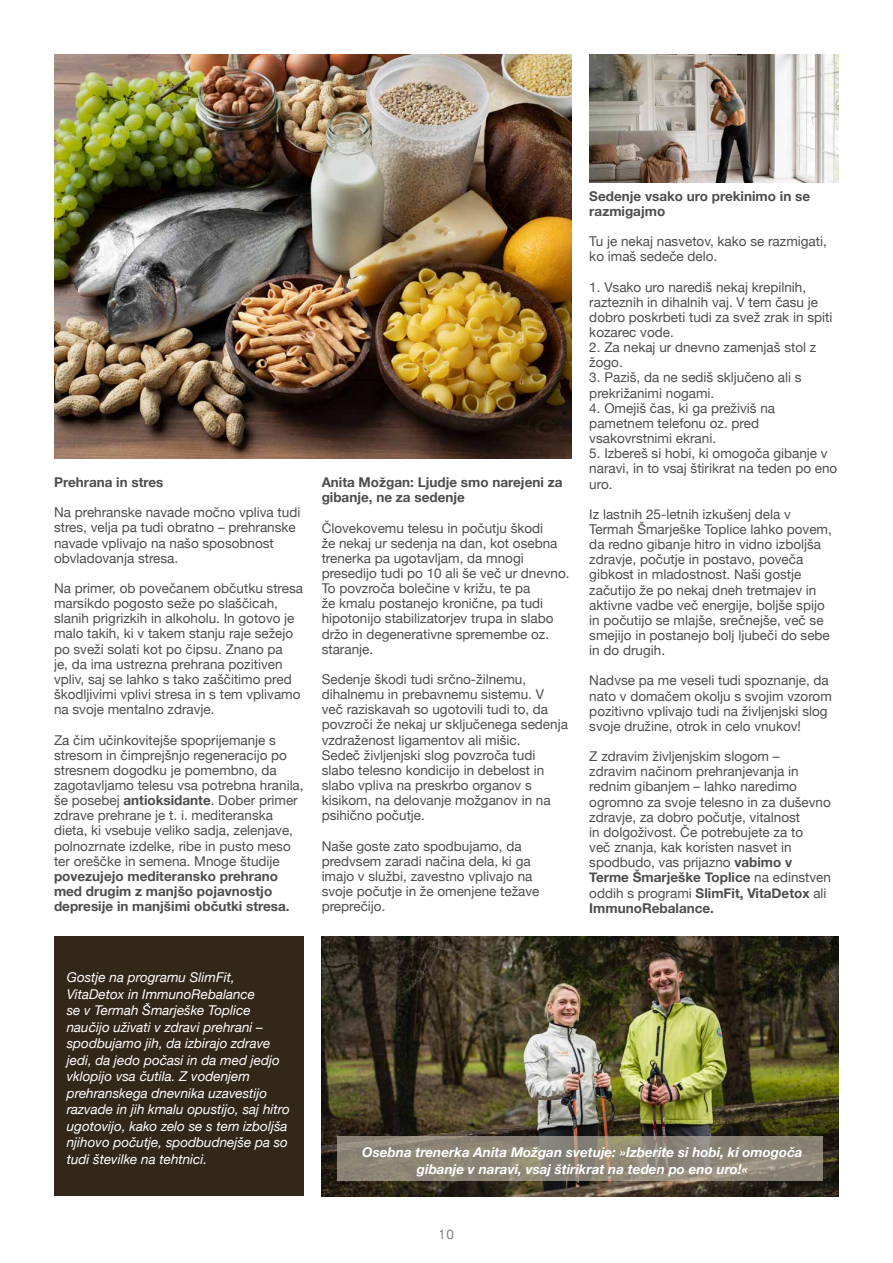
<style>
.page{position:relative;width:893px;height:1263px;background:#fff}
.page>*{position:absolute;margin:0;border:0;box-sizing:border-box;transform-origin:0 0}
.t1{font:13.5px/15.1px "Helvetica Neue";color:#4d4d4f}
.t2{font:italic 13.5px/16.5px "Helvetica Neue";color:#fff}
.t3{font:700 13.5px/15.1px "Helvetica Neue";color:#4d4d4f}
.t4{font:italic 700 13.5px/16.5px "Helvetica Neue";color:#fff;text-align:center}
.t5{font:13.5px "Helvetica Neue";color:#000}
.s1{font-weight:700}
</style>
<div class="page">
<img style="left:322px;top:936px;width:517px;height:260px">
<img style="left:54px;top:54px;width:517px;height:404px">
<div style="left:54px;top:936px;width:250px;height:260px;background:#332719"></div>
<svg style="left:337px;top:1136px;width:486px;height:45px;background:#8e8778"></svg>
<img style="left:589px;top:54px;width:250px;height:128px">
<p class="t3" style="left:54px;top:475px;width:111px">Prehrana in stres</p>
<p class="t1" style="left:54px;top:506px;width:248px">Na prehranske navade močno vpliva tudi stres, velja pa tudi obratno – prehranske navade vplivajo na našo sposobnost obvladovanja stresa.</p>
<p class="t1" style="left:54px;top:581px;width:251px">Na primer, ob povečanem občutku stresa marsikdo pogosto seže po slaščicah, slanih prigrizkih in alkoholu. In gotovo je malo takih, ki v takem stanju raje sežejo po sveži solati kot po čipsu. Znano pa<br>je, da ima ustrezna prehrana pozitiven vpliv, saj se lahko s tako zaščitimo pred škodljivimi vplivi stresa in s tem vplivamo na svoje mentalno zdravje.</p>
<p class="t1" style="left:54px;top:733px;width:251px">Za čim učinkovitejše spoprijemanje s stresom in čimprejšnjo regeneracijo po stresnem dogodku je pomembno, da zagotavljamo telesu vsa potrebna hranila, še posebej <span class="s1">antioksidante</span>. Dober primer zdrave prehrane je t. i. mediteranska dieta, ki vsebuje veliko sadja, zelenjave, polnozrnate izdelke, ribe in pusto meso ter oreščke in semena. Mnoge študije</p>
<p class="t3" style="left:54px;top:869px;width:237px">povezujejo mediteransko prehrano med drugim z manjšo pojavnostjo depresije in manjšimi občutki stresa.</p>
<p class="t3" style="left:322px;top:475px;width:242px">Anita Možgan: Ljudje smo narejeni za gibanje, ne za sedenje</p>
<p class="t1" style="left:322px;top:521px;width:249px">Človekovemu telesu in počutju škodi<br>že nekaj ur sedenja na dan, kot osebna trenerka pa ugotavljam, da mnogi presedijo tudi po 10 ali še več ur dnevno.<br>To povzroča bolečine v križu, te pa<br>že kmalu postanejo kronične, pa tudi hipotonijo stabilizatorjev trupa in slabo držo in degenerativne spremembe oz. staranje.</p>
<p class="t1" style="left:322px;top:672px;width:248px">Sedenje škodi tudi srčno-žilnemu, dihalnemu in prebavnemu sistemu. V več raziskavah so ugotovili tudi to, da povzroči že nekaj ur sključenega sedenja vzdraženost ligamentov ali mišic.<br>Sedeč življenjski slog povzroča tudi slabo telesno kondicijo in debelost in slabo vpliva na preskrbo organov s kisikom, na delovanje možganov in na psihično počutje.</p>
<p class="t1" style="left:322px;top:839px;width:219px">Naše goste zato spodbujamo, da predvsem zaradi načina dela, ki ga imajo v službi, zavestno vplivajo na svoje počutje in že omenjene težave preprečijo.</p>
<p class="t3" style="left:589px;top:189px;width:222px">Sedenje vsako uro prekinimo in se razmigajmo</p>
<p class="t1" style="left:589px;top:235px;width:239px">Tu je nekaj nasvetov, kako se razmigati, ko imaš sedeče delo.</p>
<p class="t1" style="left:589px;top:280px;width:244px">1. Vsako uro narediš nekaj krepilnih, razteznih in dihalnih vaj. V tem času je dobro poskrbeti tudi za svež zrak in spiti kozarec vode.</p>
<p class="t1" style="left:589px;top:341px;width:229px">2. Za nekaj ur dnevno zamenjaš stol z žogo.</p>
<p class="t1" style="left:589px;top:371px;width:214px">3. Paziš, da ne sediš sključeno ali s prekrižanimi nogami.</p>
<p class="t1" style="left:589px;top:401px;width:187px">4. Omejiš čas, ki ga preživiš na pametnem telefonu oz. pred vsakovrstnimi ekrani.</p>
<p class="t1" style="left:589px;top:447px;width:250px">5. Izbereš si hobi, ki omogoča gibanje v naravi, in to vsaj štirikrat na teden po eno uro.</p>
<p class="t1" style="left:589px;top:507px;width:244px">Iz lastnih 25-letnih izkušenj dela v Termah Šmarješke Toplice lahko povem, da redno gibanje hitro in vidno izboljša zdravje, počutje in postavo, poveča gibkost in mladostnost. Naši gostje začutijo že po nekaj dneh tretmajev in aktivne vadbe več energije, boljše spijo in počutijo se mlajše, srečnejše, več se smejijo in postanejo bolj ljubeči do sebe in do drugih.</p>
<p class="t1" style="left:589px;top:674px;width:244px">Nadvse pa me veseli tudi spoznanje, da nato v domačem okolju s svojim vzorom pozitivno vplivajo tudi na življenjski slog svoje družine, otrok in celo vnukov!</p>
<p class="t1" style="left:589px;top:750px;width:243px">Z zdravim življenjskim slogom –<br>zdravim načinom prehranjevanja in rednim gibanjem – lahko naredimo ogromno za svoje telesno in za duševno zdravje, za dobro počutje, vitalnost<br>in dolgoživost. Če potrebujete za to<br>več znanja, kak koristen nasvet in spodbudo, vas prijazno <span class="s1">vabimo v Terme Šmarješke Toplice</span> na edinstven oddih s programi <span class="s1">SlimFit, VitaDetox</span> ali <span class="s1">ImmunoRebalance.</span></p>
<p class="t2" style="left:67px;top:970px;width:225px">Gostje na programu SlimFit, VitaDetox in ImmunoRebalance<br>se v Termah Šmarješke Toplice naučijo uživati v zdravi prehrani – spodbujamo jih, da izbirajo zdrave jedi, da jedo počasi in da med jedjo vklopijo vsa čutila. Z vodenjem prehranskega dnevnika uzavestijo razvade in jih kmalu opustijo, saj hitro ugotovijo, kako zelo se s tem izboljša njihovo počutje, spodbudnejše pa so tudi številke na tehtnici.</p>
<p class="t4" style="left:362px;top:1144px;width:442px">Osebna trenerka Anita Možgan svetuje: »Izberite si hobi, ki omogoča gibanje v naravi, vsaj štirikrat na teden po eno uro!«</p>
<p class="t5" style="left:439px;top:1224px;width:17px">10</p>
</div>
